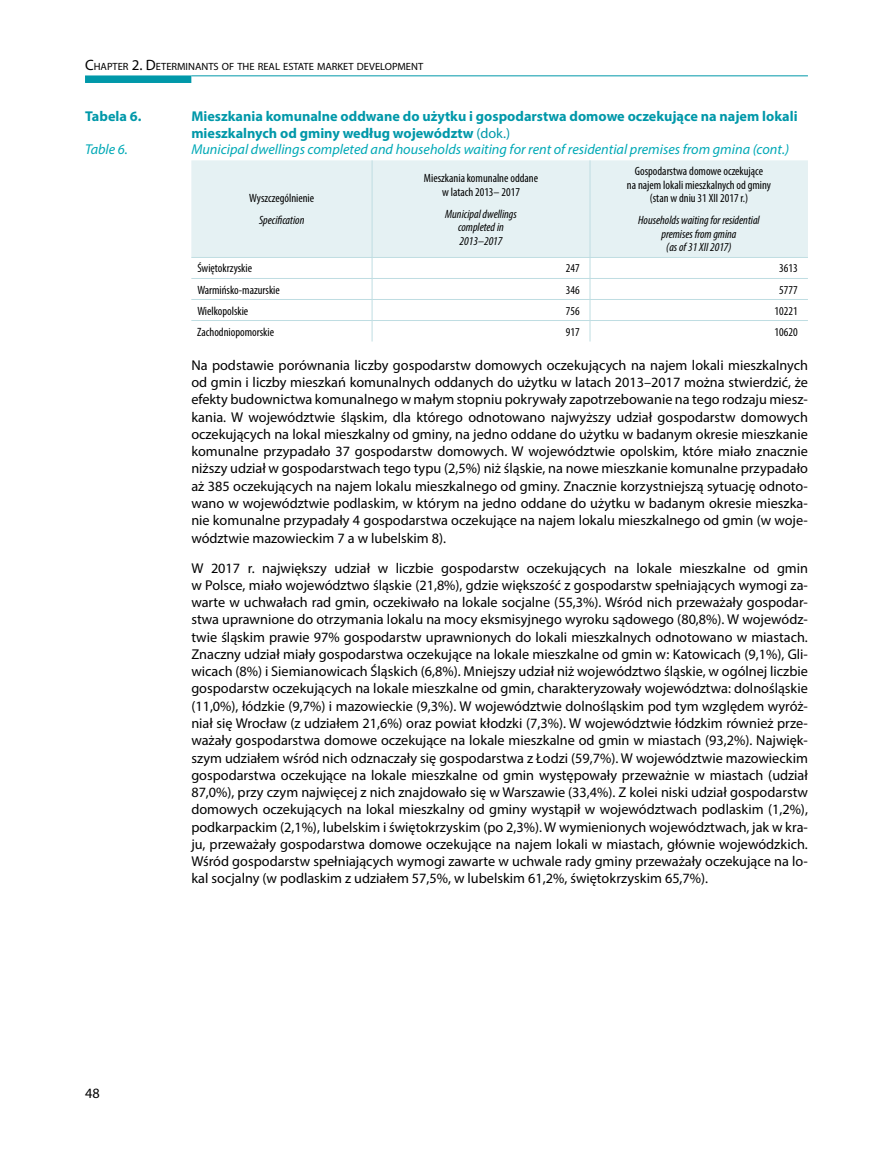
<style>
.page{position:relative;width:893px;height:1149px;background:#fff}
.page>*{position:absolute;margin:0;border:0;box-sizing:border-box;transform-origin:0 0}
.t1{font:14.25px/17.2px "Myriad Pro";color:#000;text-align:justify}
.t2{font:700 14.25px/16.5px "Myriad Pro";color:#0098a9}
.t3{font:italic 14.25px "Myriad Pro";color:#00a9b6}
.t4{font:condensed 12px/13.5px "Myriad Pro";color:#000;text-align:center}
.t5{font:italic condensed 12px/13.5px "Myriad Pro";color:#000;text-align:center}
.t6{font:10.5px "Myriad Pro";color:#000}
.s1{font-size:15px}
.s2{font-weight:400}
</style>
<div class="page">
<div style="left:85px;top:75px;width:106px;height:8px;background:#0098a9;border:2px solid #0098a9"></div>
<hr style="left:191px;top:75px;width:617px;height:1px;background:#0098a9">
<div style="left:191px;top:160px;width:617px;height:97px;background:#e5f1f3"></div>
<hr style="left:191px;top:257px;width:181px;height:1px;background:#bfdde2">
<hr style="left:372px;top:257px;width:218px;height:1px;background:#bfdde2">
<hr style="left:590px;top:257px;width:218px;height:1px;background:#bfdde2">
<hr style="left:191px;top:278px;width:181px;height:1px;background:#bfdde2">
<hr style="left:372px;top:278px;width:218px;height:1px;background:#bfdde2">
<hr style="left:590px;top:278px;width:218px;height:1px;background:#bfdde2">
<hr style="left:191px;top:299px;width:181px;height:1px;background:#bfdde2">
<hr style="left:372px;top:299px;width:218px;height:1px;background:#bfdde2">
<hr style="left:590px;top:299px;width:218px;height:1px;background:#bfdde2">
<hr style="left:191px;top:320px;width:181px;height:1px;background:#bfdde2">
<hr style="left:372px;top:320px;width:218px;height:1px;background:#bfdde2">
<svg style="left:372px;top:258px;width:1px;height:83px"></svg>
<hr style="left:590px;top:320px;width:218px;height:1px;background:#bfdde2">
<svg style="left:590px;top:258px;width:1px;height:83px"></svg>
<hr style="left:372px;top:160px;width:1px;height:97px;background:#bfdde2">
<hr style="left:590px;top:160px;width:1px;height:97px;background:#bfdde2">
<p class="t6" style="left:85px;top:60px;width:340px"><span class="s1">C</span>HAPTER <span class="s1">2. D</span>ETERMINANTS OF THE REAL ESTATE MARKET DEVELOPMENT</p>
<p class="t2" style="left:85px;top:108px;width:58px">Tabela 6.</p>
<p class="t2" style="left:191px;top:108px;width:608px">Mieszkania komunalne oddwane do użytku i gospodarstwa domowe oczekujące na najem lokali mieszkalnych od gminy według województw <span class="s2">(dok.)</span></p>
<p class="t3" style="left:85px;top:141px;width:44px">Table 6.</p>
<p class="t3" style="left:191px;top:141px;width:599px">Municipal dwellings completed and households waiting for rent of residential premises from gmina (cont.)</p>
<p class="t4" style="left:249px;top:191px;width:67px">Wyszczególnienie</p>
<p class="t5" style="left:259px;top:213px;width:47px">Specification</p>
<p class="t4" style="left:627px;top:164px;width:146px">Gospodarstwa domowe oczekujące<br>na najem lokali mieszkalnych od gminy (stan w dniu 31 XII 2017 r.)</p>
<p class="t5" style="left:638px;top:213px;width:123px">Households waiting for residential premises from gmina<br>(as of 31 XII 2017)</p>
<p class="t4" style="left:424px;top:171px;width:116px">Mieszkania komunalne oddane w latach 2013– 2017</p>
<p class="t5" style="left:445px;top:207px;width:73px">Municipal dwellings completed in<br>2013–2017</p>
<p class="t1" style="left:85px;top:1083px;width:16px">48</p>
<p class="t4" style="left:197px;top:261px;width:56px">Świętokrzyskie</p>
<p class="t4" style="left:566px;top:261px;width:15px">247</p>
<p class="t4" style="left:779px;top:261px;width:20px">3613</p>
<p class="t4" style="left:197px;top:282px;width:84px">Warmińsko-mazurskie</p>
<p class="t4" style="left:566px;top:282px;width:15px">346</p>
<p class="t4" style="left:779px;top:282px;width:20px">5777</p>
<p class="t4" style="left:197px;top:303px;width:52px">Wielkopolskie</p>
<p class="t4" style="left:566px;top:303px;width:15px">756</p>
<p class="t4" style="left:774px;top:303px;width:25px">10221</p>
<p class="t4" style="left:197px;top:324px;width:78px">Zachodniopomorskie</p>
<p class="t4" style="left:566px;top:324px;width:15px">917</p>
<p class="t4" style="left:774px;top:324px;width:25px">10620</p>
<p class="t1" style="left:191px;top:356px;width:618px">Na podstawie porównania liczby gospodarstw domowych oczekujących na najem lokali mieszkalnych od gmin i liczby mieszkań komunalnych oddanych do użytku w latach 2013–2017 można stwierdzić, że efekty budownictwa komunalnego w małym stopniu pokrywały zapotrzebowanie na tego rodzaju miesz&shy;kania. W województwie śląskim, dla którego odnotowano najwyższy udział gospodarstw domowych oczekujących na lokal mieszkalny od gminy, na jedno oddane do użytku w badanym okresie mieszkanie komunalne przypadało 37 gospodarstw domowych. W województwie opolskim, które miało znacznie niższy udział w gospodarstwach tego typu (2,5%) niż śląskie, na nowe mieszkanie komunalne przypadało aż 385 oczekujących na najem lokalu mieszkalnego od gminy. Znacznie korzystniejszą sytuację odnoto&shy;wano w województwie podlaskim, w którym na jedno oddane do użytku w badanym okresie mieszka&shy;nie komunalne przypadały 4 gospodarstwa oczekujące na najem lokalu mieszkalnego od gmin (w woje&shy;wództwie mazowieckim 7 a w lubelskim 8).</p>
<p class="t1" style="left:191px;top:558px;width:618px">W 2017 r. największy udział w liczbie gospodarstw oczekujących na lokale mieszkalne od gmin w Polsce, miało województwo śląskie (21,8%), gdzie większość z gospodarstw spełniających wymogi za&shy;warte w uchwałach rad gmin, oczekiwało na lokale socjalne (55,3%). Wśród nich przeważały gospodar&shy;stwa uprawnione do otrzymania lokalu na mocy eksmisyjnego wyroku sądowego (80,8%). W wojewódz&shy;twie śląskim prawie 97% gospodarstw uprawnionych do lokali mieszkalnych odnotowano w miastach.<br>Znaczny udział miały gospodarstwa oczekujące na lokale mieszkalne od gmin w: Katowicach (9,1%), Gli&shy;wicach (8%) i Siemianowicach Śląskich (6,8%). Mniejszy udział niż województwo śląskie, w ogólnej liczbie gospodarstw oczekujących na lokale mieszkalne od gmin, charakteryzowały województwa: dolnośląskie (11,0%), łódzkie (9,7%) i mazowieckie (9,3%). W województwie dolnośląskim pod tym względem wyróż&shy;niał się Wrocław (z udziałem 21,6%) oraz powiat kłodzki (7,3%). W województwie łódzkim również prze&shy;ważały gospodarstwa domowe oczekujące na lokale mieszkalne od gmin w miastach (93,2%). Najwięk&shy;szym udziałem wśród nich odznaczały się gospodarstwa z Łodzi (59,7%). W województwie mazowieckim gospodarstwa oczekujące na lokale mieszkalne od gmin występowały przeważnie w miastach (udział 87,0%), przy czym najwięcej z nich znajdowało się w Warszawie (33,4%). Z kolei niski udział gospodarstw domowych oczekujących na lokal mieszkalny od gminy wystąpił w województwach podlaskim (1,2%), podkarpackim (2,1%), lubelskim i świętokrzyskim (po 2,3%). W wymienionych województwach, jak w kra&shy;ju, przeważały gospodarstwa domowe oczekujące na najem lokali w miastach, głównie wojewódzkich.<br>Wśród gospodarstw spełniających wymogi zawarte w uchwale rady gminy przeważały oczekujące na lo&shy;kal socjalny (w podlaskim z udziałem 57,5%, w lubelskim 61,2%, świętokrzyskim 65,7%).</p>
</div>
